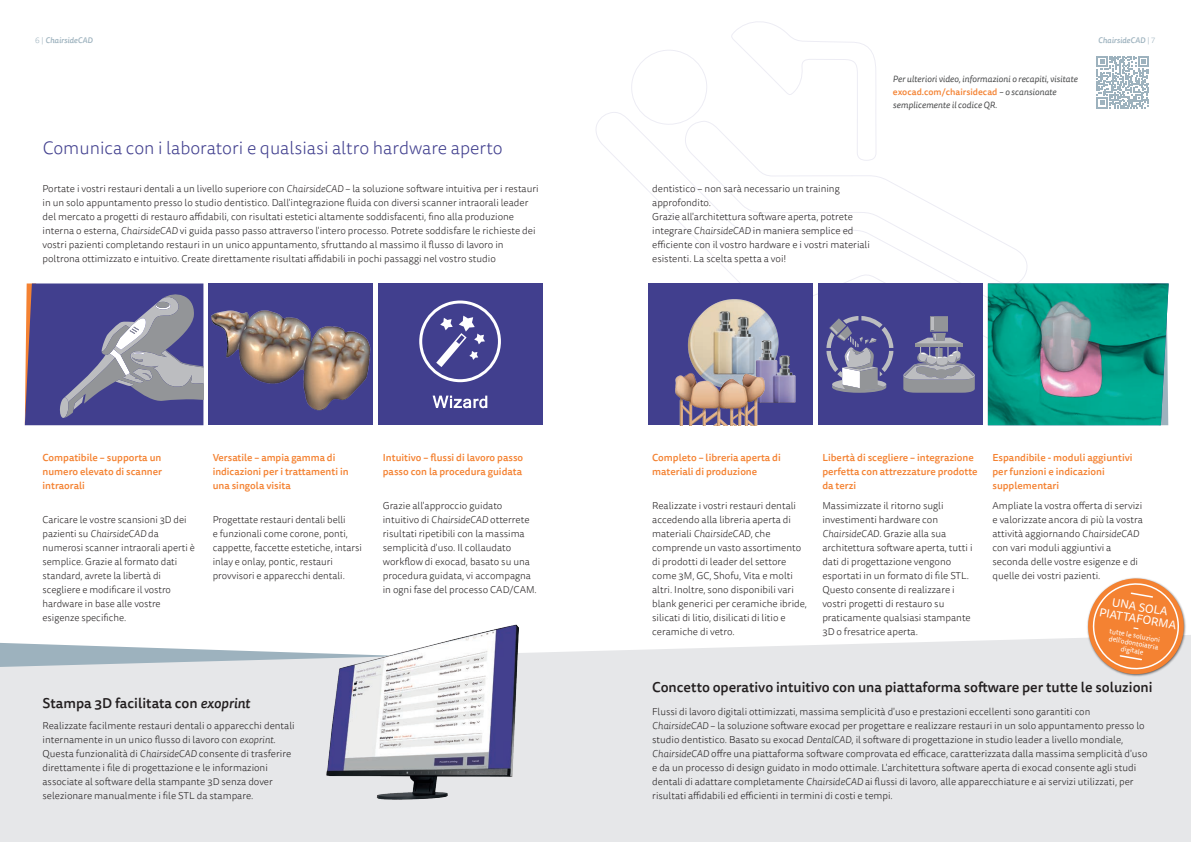
<style>
.page{position:relative;width:1191px;height:842px;background:#fff}
.page>*{position:absolute;margin:0;border:0;box-sizing:border-box;transform-origin:0 0}
.t1{font:300 18px "Tisa Sans Pro";color:#413f8e}
.t2{font:500 14px "Tisa Sans Pro";color:#231f20}
.t3{font:11.6px/12px "Tisa Sans Pro";color:#fff;text-align:center}
.t4{font:300 10px/14px "Tisa Sans Pro";color:#231f20}
.t5{font:500 10px/14px "Tisa Sans Pro";color:#f48232}
.t6{font:italic 9px/13px "Tisa Sans Pro";color:#4b4c4d}
.t7{font:italic 500 8px "Tisa Sans Pro";color:#9db2be}
.t8{font:7.1px/7.5px "Tisa Sans Pro";color:#fff;text-align:center}
.s1{font-weight:300;font-style:normal}
.s2{font-style:italic}
.s3{font-weight:500;font-style:normal;color:#f48232}
</style>
<div class="page">
<svg style="left:0;top:635px;width:1191px;height:207px;background:#e5e6e9"></svg>
<svg style="left:596px;top:112px;width:392px;height:236px"></svg>
<svg style="left:684px;top:120px;width:343px;height:167px"></svg>
<svg style="left:729px;top:21px;width:148px;height:140px"></svg>
<svg style="left:631px;top:50px;width:76px;height:75px"></svg>
<svg style="left:1096px;top:56px;width:53px;height:52px"></svg>
<img style="left:1077px;top:577px;width:114px;height:110px">
<div style="left:378px;top:283px;width:164px;height:142px;background:#413f8e"></div>
<svg style="left:419px;top:300px;width:82px;height:108px"></svg>
<div style="left:648px;top:283px;width:164px;height:142px;background:#413f8e"></div>
<svg style="left:25px;top:283px;width:178px;height:142px;background:#666497"></svg>
<div style="left:208px;top:283px;width:165px;height:142px;background:#413f8e"></div>
<img style="left:211px;top:310px;width:160px;height:101px">
<div style="left:818px;top:283px;width:164px;height:142px;background:#413f8e"></div>
<svg style="left:903px;top:316px;width:72px;height:77px"></svg>
<img style="left:988px;top:283px;width:180px;height:142px">
<img style="left:687px;top:299px;width:89px;height:55px">
<img style="left:730px;top:327px;width:88px;height:91px">
<img style="left:675px;top:354px;width:90px;height:71px">
<svg style="left:826px;top:316px;width:67px;height:77px"></svg>
<img style="left:326px;top:624px;width:192px;height:187px">
<svg style="left:1082px;top:578px;width:107px;height:97px"></svg>
<p class="t7" style="left:35px;top:34px;width:59px"><span class="s1">6 |</span> ChairsideCAD</p>
<p class="t7" style="left:1098px;top:34px;width:59px">ChairsideCAD <span class="s1">| 7</span></p>
<h1 class="t1" style="left:43px;top:136px;width:461px">Comunica con i laboratori e qualsiasi altro hardware aperto</h1>
<p class="t4" style="left:43px;top:181px;width:498px">Portate i vostri restauri dentali a un livello superiore con <span class="s2">ChairsideCAD</span> – la soluzione software intuitiva per i restauri in un solo appuntamento presso lo studio dentistico. Dall'integrazione fluida con diversi scanner intraorali leader del mercato a progetti di restauro affidabili, con risultati estetici altamente soddisfacenti, fino alla produzione interna o esterna, <span class="s2">ChairsideCAD</span> vi guida passo passo attraverso l'intero processo. Potrete soddisfare le richieste dei vostri pazienti completando restauri in un unico appuntamento, sfruttando al massimo il flusso di lavoro in poltrona ottimizzato e intuitivo. Create direttamente risultati affidabili in pochi passaggi nel vostro studio</p>
<p class="t4" style="left:652px;top:181px;width:219px">dentistico – non sarà necessario un training approfondito.<br>Grazie all'architettura software aperta, potrete integrare <span class="s2">ChairsideCAD</span> in maniera semplice ed efficiente con il vostro hardware e i vostri materiali esistenti. La scelta spetta a voi!</p>
<p class="t6" style="left:893px;top:72px;width:186px">Per ulteriori video, informazioni o recapiti, visitate <span class="s3">exocad.com/chairsidecad</span> – o scansionate semplicemente il codice QR.</p>
<p class="t5" style="left:43px;top:451px;width:121px;text-align:justify">Compatibile – supporta un numero elevato di scanner intraorali</p>
<p class="t4" style="left:43px;top:512px;width:154px">Caricare le vostre scansioni 3D dei pazienti su <span class="s2">ChairsideCAD</span> da numerosi scanner intraorali aperti è semplice. Grazie al formato dati standard, avrete la libertà di scegliere e modificare il vostro hardware in base alle vostre esigenze specifiche.</p>
<p class="t5" style="left:213px;top:451px;width:137px">Versatile – ampia gamma di indicazioni per i trattamenti in una singola visita</p>
<p class="t4" style="left:213px;top:512px;width:151px">Progettate restauri dentali belli<br>e funzionali come corone, ponti, cappette, faccette estetiche, intarsi inlay e onlay, pontic, restauri provvisori e apparecchi dentali.</p>
<p class="t5" style="left:383px;top:451px;width:142px">Intuitivo – flussi di lavoro passo passo con la procedura guidata</p>
<p class="t4" style="left:383px;top:498px;width:155px">Grazie all'approccio guidato intuitivo di <span class="s2">ChairsideCAD</span> otterrete risultati ripetibili con la massima semplicità d'uso. Il collaudato workflow di exocad, basato su una procedura guidata, vi accompagna in ogni fase del processo CAD/CAM.</p>
<h2 class="t2" style="left:43px;top:693px;width:209px">Stampa 3D facilitata con <span class="s2">exoprint</span></h2>
<p class="t4" style="left:43px;top:719px;width:254px">Realizzate facilmente restauri dentali o apparecchi dentali internamente in un unico flusso di lavoro con <span class="s2">exoprint</span>.<br>Questa funzionalità di <span class="s2">ChairsideCAD</span> consente di trasferire direttamente i file di progettazione e le informazioni associate al software della stampante 3D senza dover selezionare manualmente i file STL da stampare.</p>
<p class="t5" style="left:652px;top:451px;width:130px">Completo – libreria aperta di materiali di produzione</p>
<p class="t4" style="left:652px;top:498px;width:156px">Realizzate i vostri restauri dentali accedendo alla libreria aperta di materiali <span class="s2">ChairsideCAD</span>, che comprende un vasto assortimento di prodotti di leader del settore come 3M, GC, Shofu, Vita e molti altri. Inoltre, sono disponibili vari blank generici per ceramiche ibride, silicati di litio, disilicati di litio e ceramiche di vetro.</p>
<p class="t5" style="left:822px;top:451px;width:157px">Libertà di scegliere – integrazione perfetta con attrezzature prodotte da terzi</p>
<p class="t4" style="left:822px;top:498px;width:152px">Massimizzate il ritorno sugli investimenti hardware con<br><span class="s2">ChairsideCAD</span>. Grazie alla sua architettura software aperta, tutti i dati di progettazione vengono esportati in un formato di file STL.<br>Questo consente di realizzare i vostri progetti di restauro su praticamente qualsiasi stampante<br>3D o fresatrice aperta.</p>
<p class="t5" style="left:992px;top:451px;width:141px">Espandibile - moduli aggiuntivi per funzioni e indicazioni supplementari</p>
<p class="t4" style="left:992px;top:498px;width:152px">Ampliate la vostra offerta di servizi e valorizzate ancora di più la vostra attività aggiornando <span class="s2">ChairsideCAD </span>con vari moduli aggiuntivi a seconda delle vostre esigenze e di quelle dei vostri pazienti.</p>
<p class="t3" style="left:1102px;top:594px;width:79px;rotate:10deg">UNA SOLA<br>PIATTAFORMA</p>
<p class="t8" style="left:1110px;top:627px;width:53px;rotate:10deg">tutte le soluzioni</p>
<p class="t8" style="left:1109px;top:635px;width:52px;rotate:10deg">dell'odontoiatria digitale</p>
<h2 class="t2" style="left:652px;top:678px;width:502px">Concetto operativo intuitivo con una piattaforma software per tutte le soluzioni</h2>
<p class="t4" style="left:652px;top:705px;width:497px">Flussi di lavoro digitali ottimizzati, massima semplicità d'uso e prestazioni eccellenti sono garantiti con <span class="s2">ChairsideCAD</span> – la soluzione software exocad per progettare e realizzare restauri in un solo appuntamento presso lo studio dentistico. Basato su exocad <span class="s2">DentalCAD</span>, il software di progettazione in studio leader a livello mondiale, <span class="s2">ChairsideCAD</span> offre una piattaforma software comprovata ed efficace, caratterizzata dalla massima semplicità d'uso e da un processo di design guidato in modo ottimale. L'architettura software aperta di exocad consente agli studi dentali di adattare completamente <span class="s2">ChairsideCAD</span> ai flussi di lavoro, alle apparecchiature e ai servizi utilizzati, per risultati affidabili ed efficienti in termini di costi e tempi.</p>
</div>
